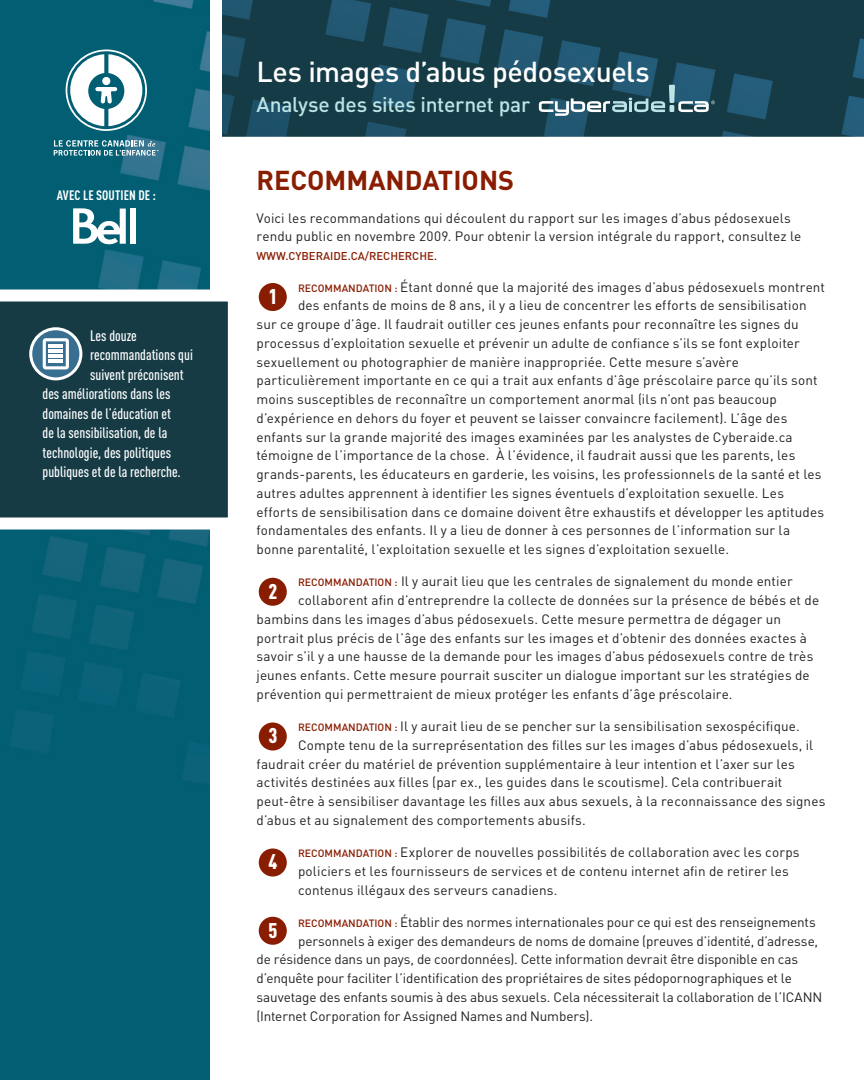
<style>
.page{position:relative;width:864px;height:1080px;background:#fff}
.page>*{position:absolute;margin:0;border:0;box-sizing:border-box;transform-origin:0 0}
.body{font:500 28.5px "DIN";letter-spacing:-.015em;color:#fff}
.recommendation{font:700 27px "DIN";color:#891d02}
.body-2{font:500 21px "DIN";letter-spacing:-.015em;color:#bce3e5}
.t1{font:900 21px "DIN Cond";color:#fff}
.body-3{font:500 15px "DIN Cond";color:#fff}
.recommendation-2{font:13.5px/18.8px "DIN";letter-spacing:.01em;color:#231f20}
.recommendation-3{font:13.5px "DIN";letter-spacing:-.01em;color:#231f20}
.t2{font:700 13.5px "DIN Cond";letter-spacing:.01em;color:#fff}
.t3{font:500 11.25px "DIN";color:#891d02}
.s1{font-weight:400;font-size:13.5px;color:#231f20}
.s2{font-weight:500;font-size:10.5px;color:#891d02}
</style>
<div class="page">
<img style="left:0;top:0;width:864px;height:1080px">
<div style="left:257px;top:281px;width:31px;height:32px;background:#891d02;border-radius:50%"></div>
<div style="left:256px;top:280px;width:34px;height:34px;border:3px solid #fff;border-radius:50%"></div>
<div style="left:257px;top:576px;width:31px;height:31px;background:#891d02;border-radius:50%"></div>
<div style="left:256px;top:575px;width:34px;height:34px;border:3px solid #fff;border-radius:50%"></div>
<div style="left:257px;top:721px;width:31px;height:31px;background:#891d02;border-radius:50%"></div>
<div style="left:256px;top:719px;width:34px;height:35px;border:3px solid #fff;border-radius:50%"></div>
<div style="left:257px;top:847px;width:31px;height:31px;background:#891d02;border-radius:50%"></div>
<div style="left:256px;top:845px;width:34px;height:35px;border:3px solid #fff;border-radius:50%"></div>
<div style="left:257px;top:915px;width:31px;height:31px;background:#891d02;border-radius:50%"></div>
<div style="left:256px;top:914px;width:34px;height:34px;border:3px solid #fff;border-radius:50%"></div>
<div style="left:210px;top:0;width:12px;height:1080px;background:#fff"></div>
<svg style="left:0;top:284px;width:246px;height:252px"></svg>
<svg style="left:31px;top:329px;width:50px;height:50px"></svg>
<div style="left:29px;top:327px;width:53px;height:53px;border:3px solid #fff;border-radius:50%"></div>
<svg style="left:43px;top:338px;width:26px;height:31px"></svg>
<hr style="left:49px;top:345px;width:14px;height:3px;background:#fff">
<hr style="left:49px;top:350px;width:14px;height:3px;background:#fff">
<hr style="left:49px;top:355px;width:14px;height:3px;background:#fff">
<hr style="left:49px;top:360px;width:14px;height:3px;background:#fff">
<svg style="left:73px;top:208px;width:53px;height:36px"></svg>
<div style="left:130px;top:209px;width:6px;height:35px;background:#fff"></div>
<svg style="left:66px;top:50px;width:81px;height:81px"></svg>
<svg style="left:54px;top:140px;width:105px;height:16px;background:#5d96a5"></svg>
<svg style="left:539px;top:85px;width:176px;height:31px;background:#436976"></svg>
<p class="t2" style="left:57px;top:187px;width:101px">AVEC LE SOUTIEN DE :</p>
<p class="body-3" style="left:90px;top:326px;width:48px">Les douze</p>
<p class="body-3" style="left:90px;top:346px;width:104px">recommandations qui</p>
<p class="body-3" style="left:90px;top:365px;width:95px">suivent préconisent</p>
<p class="body-3" style="left:43px;top:385px;width:129px">des améliorations dans les</p>
<p class="body-3" style="left:43px;top:404px;width:130px">domaines de l’éducation et</p>
<p class="body-3" style="left:43px;top:424px;width:126px">de la sensibilisation, de la</p>
<p class="body-3" style="left:43px;top:443px;width:130px">technologie, des politiques</p>
<p class="body-3" style="left:43px;top:463px;width:140px">publiques et de la recherche.</p>
<p class="body" style="left:256px;top:53px;width:395px">Les images d’abus pédosexuels</p>
<p class="body-2" style="left:256px;top:91px;width:275px">Analyse des sites internet par</p>
<p class="recommendation" style="left:256px;top:163px;width:259px">RECOMMANDATIONS</p>
<p class="recommendation-2" style="left:256px;top:208px;width:546px">Voici les recommandations qui découlent du rapport sur les images d’abus pédosexuels rendu public en novembre 2009. Pour obtenir la version intégrale du rapport, consultez le</p>
<p class="t3" style="left:256px;top:249px;width:183px">WWW.CYBERAIDE.CA/RECHERCHE<span class="s1">.</span></p>
<p class="t1" style="left:269px;top:283px;width:10px">1</p>
<p class="recommendation-2" style="left:298px;top:277px;width:529px"><span class="s2">RECOMMANDATION :</span> Étant donné que la majorité des images d’abus pédosexuels montrent</p>
<p class="recommendation-2" style="left:298px;top:296px;width:510px">des enfants de moins de 8 ans, il y a lieu de concentrer les efforts de sensibilisation</p>
<p class="recommendation-2" style="left:256px;top:315px;width:544px">sur ce groupe d’âge. Il faudrait outiller ces jeunes enfants pour reconnaître les signes du</p>
<p class="recommendation-2" style="left:256px;top:333px;width:545px">processus d’exploitation sexuelle et prévenir un adulte de confiance s’ils se font exploiter</p>
<p class="recommendation-2" style="left:256px;top:352px;width:484px">sexuellement ou photographier de manière inappropriée. Cette mesure s’avère</p>
<p class="recommendation-2" style="left:256px;top:371px;width:563px">particulièrement importante en ce qui a trait aux enfants d’âge préscolaire parce qu’ils sont</p>
<p class="recommendation-2" style="left:256px;top:390px;width:522px">moins susceptibles de reconnaître un comportement anormal (ils n’ont pas beaucoup</p>
<p class="recommendation-2" style="left:256px;top:408px;width:532px">d’expérience en dehors du foyer et peuvent se laisser convaincre facilement). L’âge des</p>
<p class="recommendation-2" style="left:256px;top:427px;width:538px">enfants sur la grande majorité des images examinées par les analystes de Cyberaide.ca</p>
<p class="recommendation-2" style="left:256px;top:446px;width:540px">témoigne de l’importance de la chose. À l’évidence, il faudrait aussi que les parents, les</p>
<p class="recommendation-2" style="left:256px;top:465px;width:567px">grands-parents, les éducateurs en garderie, les voisins, les professionnels de la santé et les</p>
<p class="recommendation-2" style="left:256px;top:483px;width:529px">autres adultes apprennent à identifier les signes éventuels d’exploitation sexuelle. Les</p>
<p class="recommendation-2" style="left:256px;top:502px;width:569px">efforts de sensibilisation dans ce domaine doivent être exhaustifs et développer les aptitudes</p>
<p class="recommendation-2" style="left:256px;top:521px;width:535px">fondamentales des enfants. Il y a lieu de donner à ces personnes de l’information sur la</p>
<p class="recommendation-2" style="left:256px;top:540px;width:474px">bonne parentalité, l’exploitation sexuelle et les signes d’exploitation sexuelle.</p>
<p class="t1" style="left:269px;top:578px;width:10px">2</p>
<p class="recommendation-2" style="left:298px;top:572px;width:496px"><span class="s2">RECOMMANDATION :</span> Il y aurait lieu que les centrales de signalement du monde entier</p>
<p class="recommendation-2" style="left:298px;top:591px;width:523px">collaborent afin d’entreprendre la collecte de données sur la présence de bébés et de</p>
<p class="recommendation-2" style="left:256px;top:609px;width:526px">bambins dans les images d’abus pédosexuels. Cette mesure permettra de dégager un</p>
<p class="recommendation-2" style="left:256px;top:628px;width:552px">portrait plus précis de l’âge des enfants sur les images et d’obtenir des données exactes à</p>
<p class="recommendation-2" style="left:256px;top:647px;width:558px">savoir s’il y a une hausse de la demande pour les images d’abus pédosexuels contre de très</p>
<p class="recommendation-2" style="left:256px;top:666px;width:555px">jeunes enfants. Cette mesure pourrait susciter un dialogue important sur les stratégies de</p>
<p class="recommendation-2" style="left:256px;top:684px;width:478px">prévention qui permettraient de mieux protéger les enfants d’âge préscolaire.</p>
<p class="t1" style="left:269px;top:723px;width:10px">3</p>
<p class="recommendation-2" style="left:298px;top:717px;width:503px"><span class="s2">RECOMMANDATION :</span> Il y aurait lieu de se pencher sur la sensibilisation sexospécifique.</p>
<p class="recommendation-2" style="left:298px;top:735px;width:517px">Compte tenu de la surreprésentation des filles sur les images d’abus pédosexuels, il</p>
<p class="recommendation-2" style="left:256px;top:754px;width:540px">faudrait créer du matériel de prévention supplémentaire à leur intention et l’axer sur les</p>
<p class="recommendation-2" style="left:256px;top:773px;width:527px">activités destinées aux filles (par ex., les guides dans le scoutisme). Cela contribuerait</p>
<p class="recommendation-2" style="left:256px;top:792px;width:571px">peut-être à sensibiliser davantage les filles aux abus sexuels, à la reconnaissance des signes</p>
<p class="recommendation-2" style="left:256px;top:810px;width:331px">d’abus et au signalement des comportements abusifs.</p>
<p class="t1" style="left:269px;top:849px;width:10px">4</p>
<p class="recommendation-2" style="left:298px;top:843px;width:503px"><span class="s2">RECOMMANDATION :</span> Explorer de nouvelles possibilités de collaboration avec les corps policiers et les fournisseurs de services et de contenu internet afin de retirer les contenus illégaux des serveurs canadiens.</p>
<p class="t1" style="left:269px;top:917px;width:10px">5</p>
<p class="recommendation-3" style="left:298px;top:913px;width:519px"><span class="s2">RECOMMANDATION :</span> Établir des normes internationales pour ce qui est des renseignements</p>
<p class="recommendation-3" style="left:298px;top:932px;width:522px">personnels à exiger des demandeurs de noms de domaine (preuves d’identité, d’adresse,</p>
<p class="recommendation-3" style="left:256px;top:951px;width:543px">de résidence dans un pays, de coordonnées). Cette information devrait être disponible en cas</p>
<p class="recommendation-3" style="left:256px;top:970px;width:537px">d’enquête pour faciliter l’identification des propriétaires de sites pédopornographiques et le</p>
<p class="recommendation-3" style="left:256px;top:988px;width:568px">sauvetage des enfants soumis à des abus sexuels. Cela nécessiterait la collaboration de l’ICANN</p>
<p class="recommendation-3" style="left:256px;top:1007px;width:338px">(Internet Corporation for Assigned Names and Numbers).</p>
</div>
